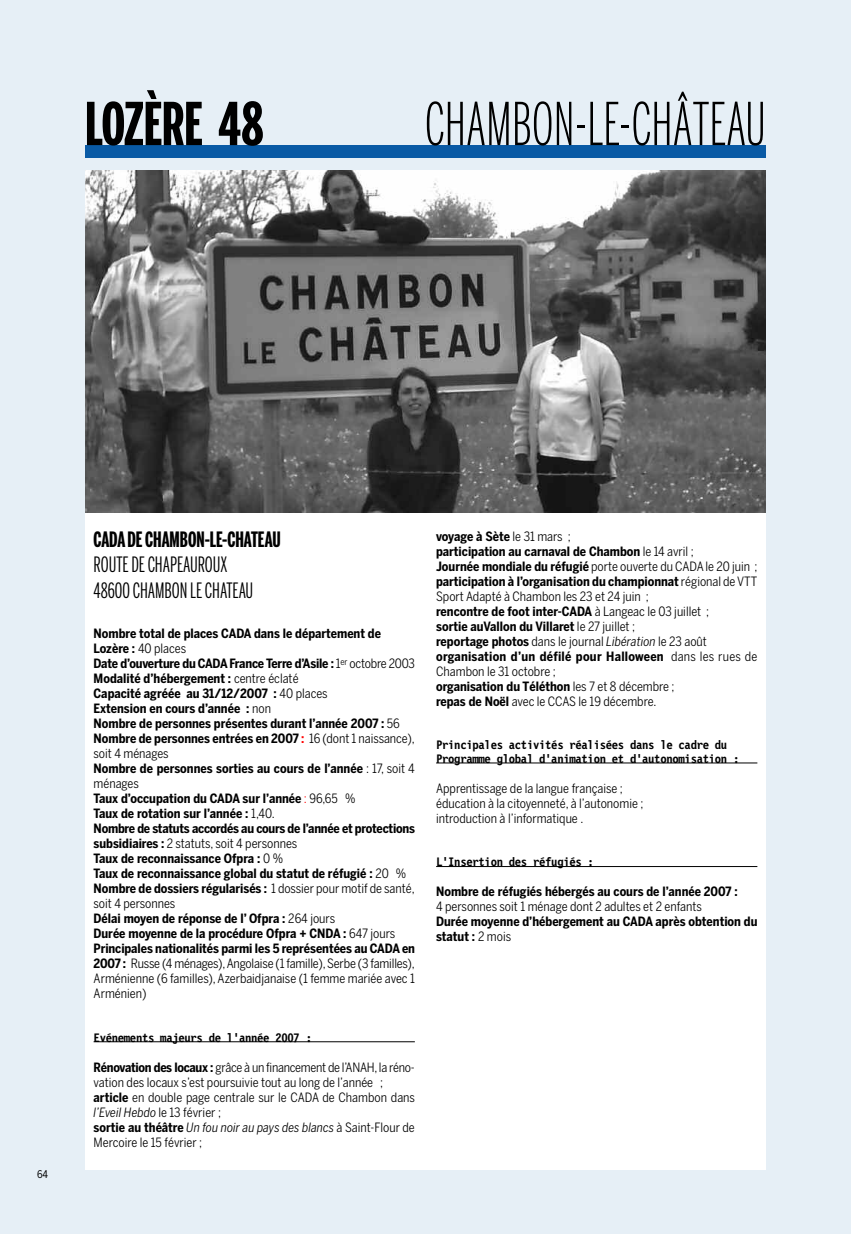
<style>
.page{position:relative;width:851px;height:1234px;background:#fff}
.page>*{position:absolute;margin:0;border:0;box-sizing:border-box;transform-origin:0 0}
.t1{font:300 58.5px "Benton Sans Extra Comp";color:#000}
.t2{font:700 58.5px "Benton Sans Extra Comp";color:#000}
.t3{font:21px/25.2px "Benton Sans Extra Comp";color:#000}
.t4{font:700 21px "Benton Sans Extra Comp";color:#000}
.t5{font:700 12.75px/15px "Benton Sans Cond";color:#000}
.t6{font:12.75px/15px "Benton Sans Cond";color:#000}
.t7{font:700 12.75px/13.5px "Letter Gothic 12 Pitch BT";letter-spacing:-.025em;color:#000}
.t8{font:10.5px "Benton Sans Cond";color:#000}
.s1{font-weight:400}
.s2{color:#f00}
.s3{font-weight:400;color:#f00}
.s4{font-weight:700}
.s5{font-style:italic}
.s6{font-weight:400;font-style:italic}
</style>
<div class="page">
<div style="left:0;top:0;width:850px;height:1233px;background:#e6eff6"></div>
<div style="left:85px;top:170px;width:680px;height:999px;background:#fff"></div>
<div style="left:85px;top:145px;width:680px;height:12px;background:#095aa5"></div>
<hr style="left:94px;top:1041px;width:321px;height:1px;background:#000">
<hr style="left:436px;top:762px;width:321px;height:1px;background:#000">
<hr style="left:436px;top:866px;width:321px;height:1px;background:#000">
<img style="left:85px;top:170px;width:680px;height:342px">
<h1 class="t2" style="left:85px;top:91px;width:180px">LOZÈRE 48</h1>
<h1 class="t1" style="left:424px;top:91px;width:343px">CHAMBON-LE-CHÂTEAU</h1>
<p class="t8" style="left:37px;top:1168px;width:13px">64</p>
<h2 class="t4" style="left:94px;top:527px;width:188px">CADADE CHAMBON-LE-CHATEAU</h2>
<h2 class="t3" style="left:94px;top:552px;width:161px">ROUTE DE CHAPEAUROUX<br>48600 CHAMBON LE CHATEAU</h2>
<p class="t5" style="left:94px;top:625px;width:323px">Nombre total de places CADA dans le département de Lozère : <span class="s1">40 places<br></span>Date d’ouverture du CADA France Terre d’Asile : <span class="s1">1</span><sup>er</sup> <span class="s1">octobre 2003<br></span>Modalité d’hébergement : <span class="s1">centre éclaté<br></span>Capacité agréée au 31/12/2007 : <span class="s1">40 places<br></span>Extension en cours d’année : <span class="s1">non<br></span>Nombre de personnes présentes durant l’année 2007 : <span class="s1">56<br></span>Nombre de personnes entrées en 2007 <span class="s2">:</span> <span class="s1">16 (dont 1 naissance), soit 4 ménages<br></span>Nombre de personnes sorties au cours de l’année <span class="s1">: 17, soit 4 ménages<br></span>Taux d’occupation du CADA sur l’année <span class="s3">:</span> <span class="s1">96,65 %<br></span>Taux de rotation sur l’année : <span class="s1">1,40.<br></span>Nombre de statuts accordés au cours de l’année et protections subsidiaires : <span class="s1">2 statuts, soit 4 personnes<br></span>Taux de reconnaissance Ofpra : <span class="s1">0 %<br></span>Taux de reconnaissance global du statut de réfugié : <span class="s1">20 % </span>Nombre de dossiers régularisés : <span class="s1">1 dossier pour motif de santé, soit 4 personnes<br></span>Délai moyen de réponse de l’ Ofpra : <span class="s1">264 jours<br></span>Durée moyenne de la procédure Ofpra + CNDA : <span class="s1">647 jours </span>Principales nationalités parmi les 5 représentées au CADA en 2007 : <span class="s1">Russe (4 ménages),Angolaise (1 famille), Serbe (3 familles), Arménienne (6 familles),Azerbaidjanaise (1 femme mariée avec 1<br>Arménien)</span></p>
<p class="t7" style="left:94px;top:1031px;width:220px">Evénements majeurs de l’année 2007 :</p>
<p class="t6" style="left:94px;top:1059px;width:323px"><span class="s4">Rénovation des locaux :</span> grâce à un financement de l’ANAH, la réno&shy;vation des locaux s’est poursuivie tout au long de l’année ; <span class="s4">article</span> en double page centrale sur le CADA de Chambon dans <span class="s5">l’Eveil Hebdo</span> le 13 février ;<br><span class="s4">sortie au théâtre</span> <span class="s5">Un fou noir au pays des blancs</span> à Saint-Flour de Mercoire le 15 février ;</p>
<p class="t5" style="left:436px;top:528px;width:323px">voyage à Sète <span class="s1">le 31 mars ;<br></span>participation au carnaval de Chambon <span class="s1">le 14 avril ;<br></span>Journée mondiale du réfugié <span class="s1">porte ouverte du CADA le 20 juin ; </span>participation à l’organisation du championnat <span class="s1">régional de VTT Sport Adapté à Chambon les 23 et 24 juin ;<br></span>rencontre de foot inter-CADA <span class="s1">à Langeac le 03 juillet ;<br></span>sortie auVallon du Villaret <span class="s1">le 27 juillet ;<br></span>reportage photos <span class="s1">dans le journal</span> <span class="s6">Libération</span> <span class="s1">le 23 août </span>organisation d’un défilé pour Halloween <span class="s1">dans les rues de Chambon le 31 octobre ;<br></span>organisation du Téléthon <span class="s1">les 7 et 8 décembre ;<br></span>repas de Noël <span class="s1">avec le CCAS le 19 décembre.</span></p>
<p class="t7" style="left:436px;top:739px;width:305px">Principales activités réalisées dans le cadre du<br>Programme global d’animation et d’autonomisation :</p>
<p class="t6" style="left:436px;top:780px;width:209px">Apprentissage de la langue française ; éducation à la citoyenneté, à l’autonomie ; introduction à l’informatique .</p>
<p class="t7" style="left:436px;top:856px;width:159px">L’Insertion des réfugiés :</p>
<p class="t5" style="left:436px;top:884px;width:303px">Nombre de réfugiés hébergés au cours de l’année 2007 :</p>
<p class="t6" style="left:436px;top:899px;width:267px">4 personnes soit 1 ménage dont 2 adultes et 2 enfants</p>
<p class="t5" style="left:436px;top:914px;width:323px">Durée moyenne d’hébergement au CADA après obtention du statut : <span class="s1">2 mois</span></p>
</div>
